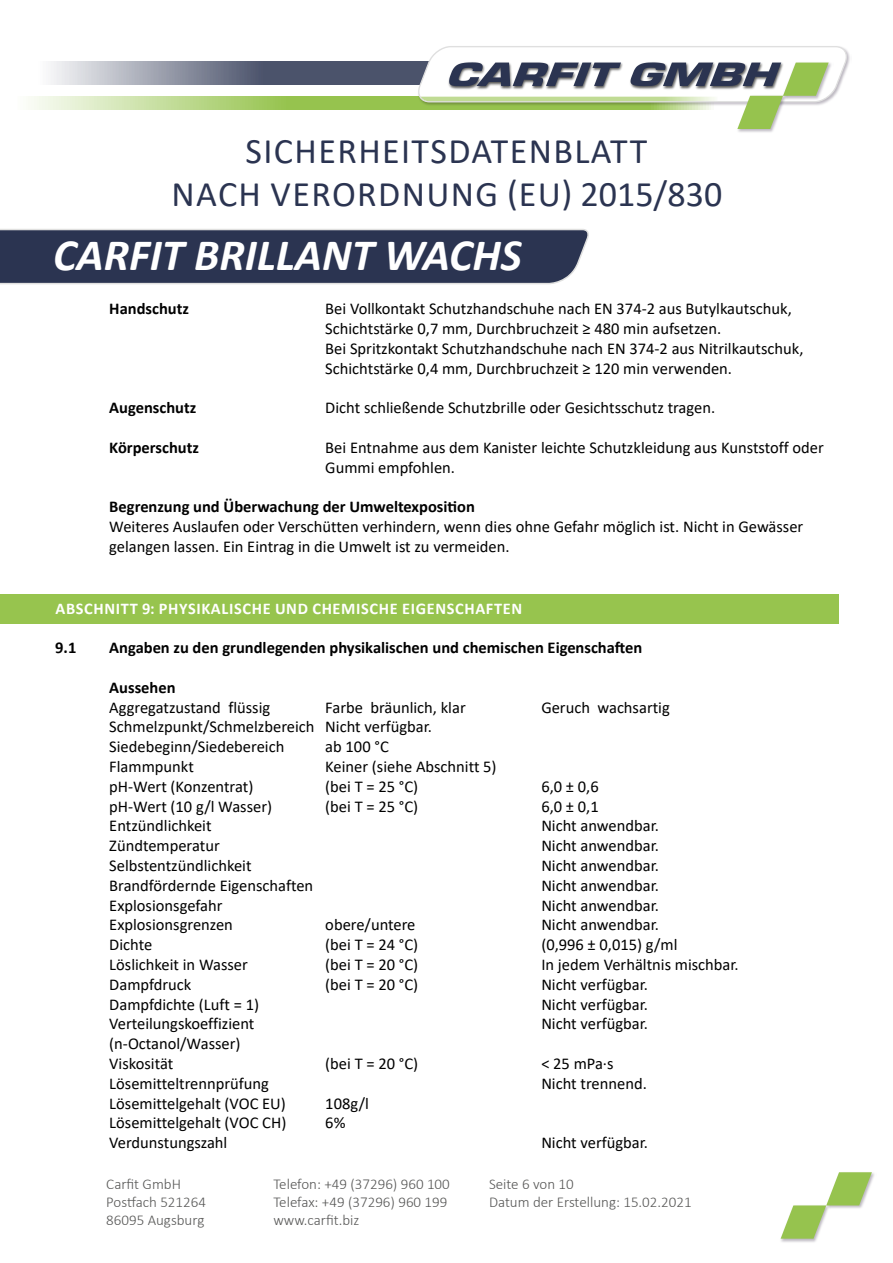
<style>
.page{position:relative;width:893px;height:1263px;background:#fff}
.page>*{position:absolute;margin:0;border:0;box-sizing:border-box;transform-origin:0 0}
.t1{font:italic 700 45px "Calibri";color:#fff}
.t2{font:36px/43.2px "Calibri";letter-spacing:.04em;color:#2b3451;text-align:center}
.t3{font:italic 900 35.1px "Eurostile";color:#2b3451;scale:1.43 1}
.t4{font:16.5px/19.8px "Calibri";color:#000}
.t5{font:700 16.5px "Calibri";color:#000}
.t6{font:700 16.35px "Calibri";letter-spacing:.04em;color:#fff}
.t7{font:300 15px/18px "Calibri";color:#575756}
</style>
<div class="page">
<img style="left:872px;top:1173px;width:2px;height:8px">
<img style="left:780px;top:1238px;width:37px;height:4px">
<svg style="left:781px;top:1172px;width:91px;height:67px"></svg>
<svg style="left:50px;top:62px;width:366px;height:23px;background:#7c8293"></svg>
<svg style="left:28px;top:97px;width:388px;height:12px;background:#b7d685"></svg>
<img style="left:738px;top:129px;width:36px;height:3px">
<svg style="left:416px;top:46px;width:433px;height:83px"></svg>
<svg style="left:0;top:229px;width:589px;height:56px;background:#3a425d"></svg>
<div style="left:0;top:594px;width:838px;height:30px;background:#97c44e"></div>
<h3 class="t3" style="left:445px;top:55px;width:232px">CARFIT GMBH</h3>
<h2 class="t2" style="left:171px;top:129px;width:552px">SICHERHEITSDATENBLATT<br>NACH VERORDNUNG (EU) 2015/830</h2>
<h1 class="t1" style="left:53px;top:224px;width:470px">CARFIT BRILLANT WACHS</h1>
<p class="t5" style="left:109px;top:297px;width:81px">Handschutz</p>
<p class="t4" style="left:325px;top:298px;width:480px">Bei Vollkontakt Schutzhandschuhe nach EN 374-2 aus Butylkautschuk, Schichtstärke 0,7 mm, Durchbruchzeit ≥ 480 min aufsetzen.<br>Bei Spritzkontakt Schutzhandschuhe nach EN 374-2 aus Nitrilkautschuk, Schichtstärke 0,4 mm, Durchbruchzeit ≥ 120 min verwenden.</p>
<p class="t5" style="left:109px;top:396px;width:89px">Augenschutz</p>
<p class="t4" style="left:325px;top:397px;width:391px">Dicht schließende Schutzbrille oder Gesichtsschutz tragen.</p>
<p class="t5" style="left:109px;top:436px;width:91px">Körperschutz</p>
<p class="t4" style="left:325px;top:437px;width:500px">Bei Entnahme aus dem Kanister leichte Schutzkleidung aus Kunststoff oder<br>Gummi empfohlen.</p>
<p class="t5" style="left:109px;top:495px;width:367px">Begrenzung und Überwachung der Umweltexposition</p>
<p class="t4" style="left:109px;top:516px;width:696px">Weiteres Auslaufen oder Verschütten verhindern, wenn dies ohne Gefahr möglich ist. Nicht in Gewässer gelangen lassen. Ein Eintrag in die Umwelt ist zu vermeiden.</p>
<p class="t6" style="left:56px;top:597px;width:468px">ABSCHNITT 9: PHYSIKALISCHE UND CHEMISCHE EIGENSCHAFTEN</p>
<p class="t5" style="left:55px;top:636px;width:23px">9.1</p>
<p class="t5" style="left:109px;top:636px;width:535px">Angaben zu den grundlegenden physikalischen und chemischen Eigenschaften</p>
<p class="t5" style="left:109px;top:676px;width:68px">Aussehen</p>
<p class="t4" style="left:109px;top:697px;width:163px">Aggregatzustand flüssig</p>
<p class="t4" style="left:325px;top:697px;width:142px">Farbe bräunlich, klar</p>
<p class="t4" style="left:541px;top:697px;width:130px">Geruch wachsartig</p>
<p class="t4" style="left:109px;top:716px;width:324px">Schmelzpunkt/Schmelzbereich Nicht verfügbar.<br>Siedebeginn/Siedebereich</p>
<p class="t4" style="left:325px;top:736px;width:65px">ab 100 °C</p>
<p class="t4" style="left:109px;top:756px;width:86px">Flammpunkt</p>
<p class="t4" style="left:325px;top:756px;width:173px">Keiner (siehe Abschnitt 5)</p>
<p class="t4" style="left:109px;top:776px;width:146px">pH-Wert (Konzentrat)</p>
<p class="t4" style="left:325px;top:776px;width:94px">(bei T = 25 °C)</p>
<p class="t4" style="left:541px;top:776px;width:59px">6,0 ± 0,6</p>
<p class="t4" style="left:109px;top:796px;width:164px">pH-Wert (10 g/l Wasser)</p>
<p class="t4" style="left:325px;top:796px;width:94px">(bei T = 25 °C)</p>
<p class="t4" style="left:541px;top:796px;width:59px">6,0 ± 0,1</p>
<p class="t4" style="left:109px;top:815px;width:104px">Entzündlichkeit</p>
<p class="t4" style="left:541px;top:815px;width:119px">Nicht anwendbar.</p>
<p class="t4" style="left:109px;top:835px;width:112px">Zündtemperatur</p>
<p class="t4" style="left:541px;top:835px;width:119px">Nicht anwendbar.</p>
<p class="t4" style="left:109px;top:855px;width:144px">Selbstentzündlichkeit</p>
<p class="t4" style="left:541px;top:855px;width:119px">Nicht anwendbar.</p>
<p class="t4" style="left:109px;top:875px;width:205px">Brandfördernde Eigenschaften</p>
<p class="t4" style="left:541px;top:875px;width:119px">Nicht anwendbar.</p>
<p class="t4" style="left:109px;top:895px;width:115px">Explosionsgefahr</p>
<p class="t4" style="left:541px;top:895px;width:119px">Nicht anwendbar.</p>
<p class="t4" style="left:109px;top:914px;width:125px">Explosionsgrenzen</p>
<p class="t4" style="left:325px;top:914px;width:92px">obere/untere</p>
<p class="t4" style="left:541px;top:914px;width:119px">Nicht anwendbar.</p>
<p class="t4" style="left:109px;top:934px;width:44px">Dichte</p>
<p class="t4" style="left:325px;top:934px;width:94px">(bei T = 24 °C)</p>
<p class="t4" style="left:541px;top:934px;width:138px">(0,996 ± 0,015) g/ml</p>
<p class="t4" style="left:109px;top:954px;width:140px">Löslichkeit in Wasser</p>
<p class="t4" style="left:325px;top:954px;width:94px">(bei T = 20 °C)</p>
<p class="t4" style="left:541px;top:954px;width:199px">In jedem Verhältnis mischbar.</p>
<p class="t4" style="left:109px;top:974px;width:83px">Dampfdruck</p>
<p class="t4" style="left:325px;top:974px;width:94px">(bei T = 20 °C)</p>
<p class="t4" style="left:541px;top:974px;width:108px">Nicht verfügbar.</p>
<p class="t4" style="left:109px;top:994px;width:151px">Dampfdichte (Luft = 1)</p>
<p class="t4" style="left:541px;top:994px;width:108px">Nicht verfügbar.</p>
<p class="t4" style="left:109px;top:1013px;width:147px">Verteilungskoeffizient</p>
<p class="t4" style="left:541px;top:1013px;width:108px">Nicht verfügbar.</p>
<p class="t4" style="left:109px;top:1033px;width:133px">(n-Octanol/Wasser)<br>Viskosität</p>
<p class="t4" style="left:325px;top:1053px;width:94px">(bei T = 20 °C)</p>
<p class="t4" style="left:541px;top:1053px;width:74px">&lt; 25 mPa·s</p>
<p class="t4" style="left:109px;top:1073px;width:161px">Lösemitteltrennprüfung</p>
<p class="t4" style="left:541px;top:1073px;width:107px">Nicht trennend.</p>
<p class="t4" style="left:109px;top:1093px;width:178px">Lösemittelgehalt (VOC EU)</p>
<p class="t4" style="left:325px;top:1093px;width:45px">108g/l</p>
<p class="t4" style="left:109px;top:1112px;width:179px">Lösemittelgehalt (VOC CH)</p>
<p class="t4" style="left:325px;top:1112px;width:22px">6%</p>
<p class="t4" style="left:109px;top:1132px;width:120px">Verdunstungszahl</p>
<p class="t4" style="left:541px;top:1132px;width:108px">Nicht verfügbar.</p>
<p class="t7" style="left:489px;top:1175px;width:204px">Seite 6 von 10<br>Datum der Erstellung: 15.02.2021</p>
<p class="t7" style="left:106px;top:1175px;width:101px">Carfit GmbH<br>Postfach 521264<br>86095 Augsburg</p>
<p class="t7" style="left:273px;top:1175px;width:178px">Telefon: +49 (37296) 960 100<br>Telefax: +49 (37296) 960 199 www.carfit.biz</p>
</div>
